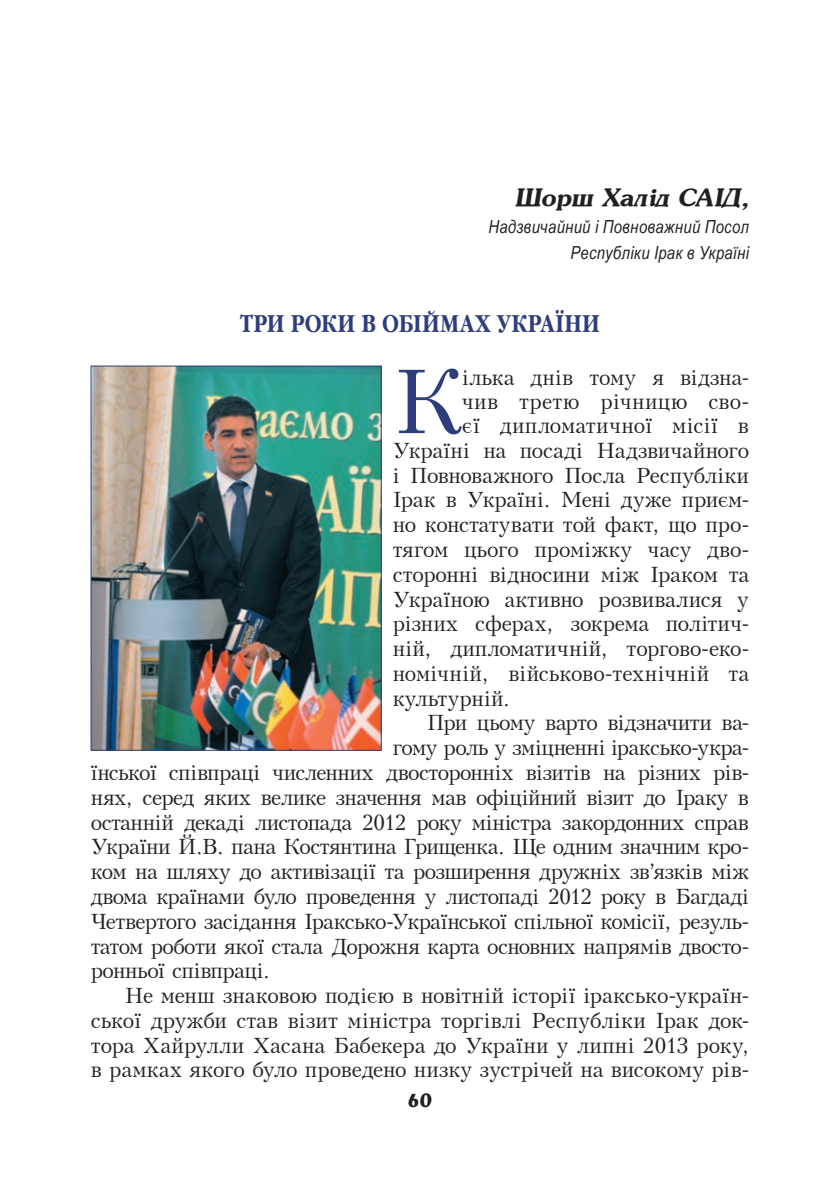
<style>
.page{position:relative;width:840px;height:1191px;background:#fff}
.page>*{position:absolute;margin:0;border:0;box-sizing:border-box;transform-origin:0 0}
.t1{font:91.2px "Ukrainian Peterburg";color:#2e3d7c}
.t2{font:700 24px "Garamond Narrow C";letter-spacing:.01em;color:#2e3d7c}
.t3{font:italic 700 24px "AG Presquire";color:#231f20}
.t4{font:22px "Ukrainian Peterburg";letter-spacing:-.02em;color:#231f20}
.t5{font:22px "Ukrainian Peterburg";color:#231f20}
.t6{font:22px "Ukrainian Peterburg";letter-spacing:.015em;color:#231f20}
.t7{font:700 20px "Pengvin";color:#231f20}
.t8{font:italic 18px/26.4px "Arial Narrow";letter-spacing:.015em;color:#231f20;text-align:right}
</style>
<div class="page">
<img style="left:93px;top:368px;width:286px;height:380px">
<div style="left:91px;top:366px;width:290px;height:384px;border:1px solid #2e3d7c"></div>
<p class="t3" style="left:515px;top:183px;width:235px">Шорш Халід Саід,</p>
<p class="t8" style="left:488px;top:213px;width:262px">Надзвичайний і Повноважний Посол<br>Республіки Ірак в Україні</p>
<p class="t2" style="left:240px;top:310px;width:361px">Три роки в обіймах України</p>
<h1 class="t1" style="left:392px;top:348px;width:72px">К</h1>
<p class="t4" style="left:462px;top:365px;width:288px">ілька днів тому я відзна-</p>
<p class="t6" style="left:462px;top:389px;width:288px">чив третю річницю сво-</p>
<p class="t6" style="left:462px;top:413px;width:288px">єї дипломатичної місії в</p>
<p class="t4" style="left:392px;top:437px;width:357px">Україні на посаді Надзвичайного</p>
<p class="t4" style="left:392px;top:462px;width:357px">і Повноважного Посла Республіки</p>
<p class="t4" style="left:392px;top:487px;width:357px">Ірак в Україні. Мені дуже приєм-</p>
<p class="t4" style="left:392px;top:512px;width:357px">но констатувати той факт, що про-</p>
<p class="t4" style="left:392px;top:536px;width:357px">тягом цього проміжку часу дво-</p>
<p class="t4" style="left:392px;top:561px;width:357px">сторонні відносини між Іраком та</p>
<p class="t4" style="left:392px;top:586px;width:357px">Україною активно розвивалися у</p>
<p class="t4" style="left:392px;top:611px;width:357px">різних сферах, зокрема політич-</p>
<p class="t4" style="left:392px;top:635px;width:357px">ній, дипломатичній, торгово-еко-</p>
<p class="t5" style="left:392px;top:660px;width:357px">номічній, військово-технічній та</p>
<p class="t5" style="left:392px;top:685px;width:119px">культурній.</p>
<p class="t4" style="left:426px;top:710px;width:323px">При цьому варто відзначити ва-</p>
<p class="t4" style="left:392px;top:735px;width:357px">гому роль у зміцненні іраксько-укра-</p>
<p class="t4" style="left:91px;top:759px;width:659px">їнської співпраці численних двосторонніх візитів на різних рів-</p>
<p class="t4" style="left:91px;top:784px;width:659px">нях, серед яких велике значення мав офіційний візит до Іраку в</p>
<p class="t4" style="left:91px;top:809px;width:659px">останній декаді листопада 2012 року міністра закордонних справ</p>
<p class="t4" style="left:91px;top:834px;width:659px">України Й.В. пана Костянтина Грищенка. Ще одним значним кро-</p>
<p class="t4" style="left:91px;top:858px;width:659px">ком на шляху до активізації та розширення дружніх зв’язків між</p>
<p class="t4" style="left:91px;top:883px;width:659px">двома країнами було проведення у листопаді 2012 року в Багдаді</p>
<p class="t4" style="left:91px;top:908px;width:659px">Четвертого засідання Іраксько-Української спільної комісії, резуль-</p>
<p class="t4" style="left:91px;top:933px;width:659px">татом роботи якої стала Дорожня карта основних напрямів двосто-</p>
<p class="t4" style="left:91px;top:958px;width:181px">ронньої співпраці.</p>
<p class="t4" style="left:125px;top:982px;width:625px">Не менш знаковою подією в новітній історії іраксько-україн-</p>
<p class="t4" style="left:91px;top:1007px;width:659px">ської дружби став візит міністра торгівлі Республіки Ірак док-</p>
<p class="t4" style="left:91px;top:1032px;width:659px">тора Хайрулли Хасана Бабекера до України у липні 2013 року,</p>
<p class="t4" style="left:91px;top:1057px;width:659px">в рамках якого було проведено низку зустрічей на високому рів-</p>
<p class="t7" style="left:407px;top:1091px;width:26px">60</p>
</div>
